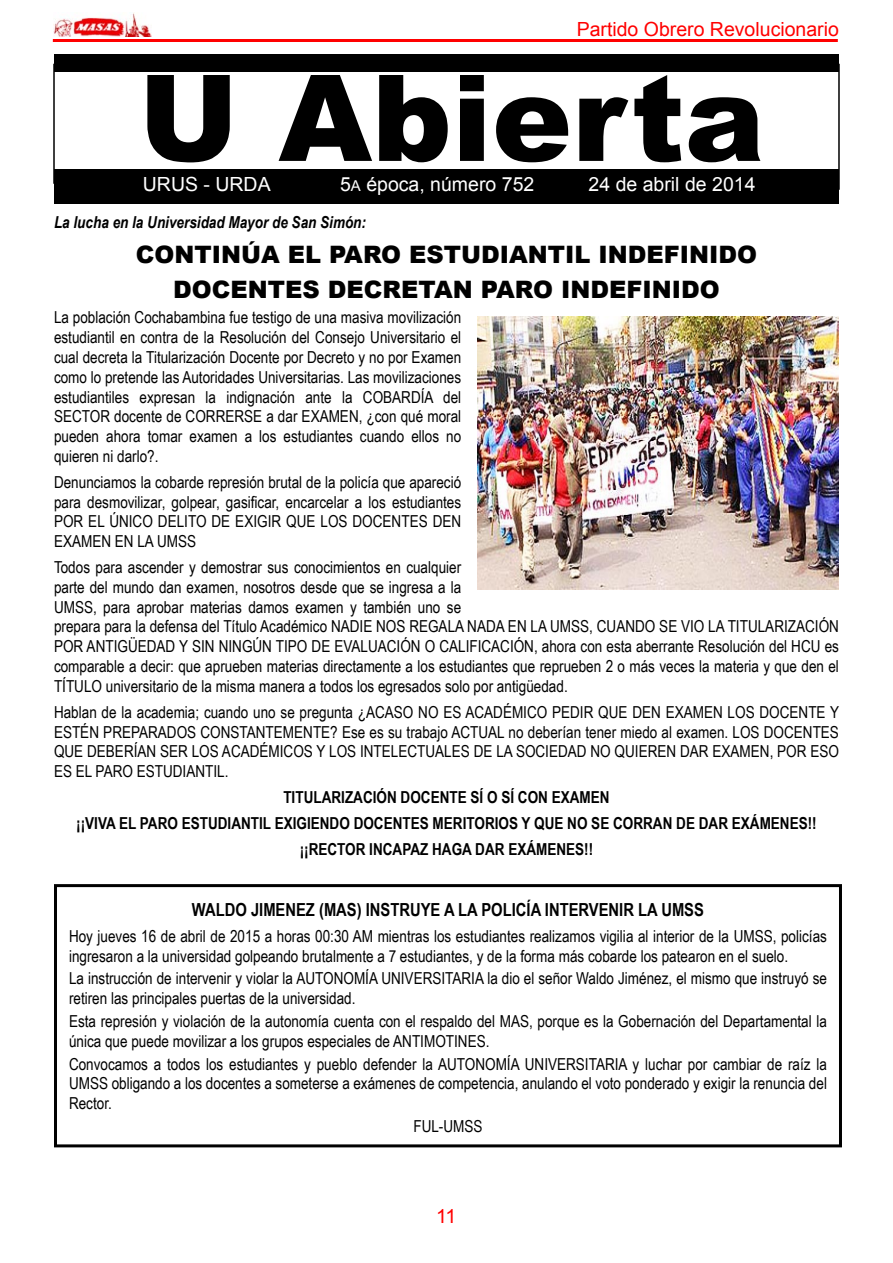
<style>
.page{position:relative;width:893px;height:1263px;background:#fff}
.page>*{position:absolute;margin:0;border:0;box-sizing:border-box;transform-origin:0 0}
.Cuerpo{font:900 120px "Arial";color:#000}
.Cuerpo-2{font:900 24px "Arial";color:#000}
.t1{font:19.5px "Arial";color:#fff}
.t2{font:19.5px "Arial";color:#f00}
.Cuerpo-3{font:700 18px "Arial Narrow";color:#000}
.Cuerpo-4{font:16.5px/19.8px "Arial Narrow";color:#000;text-align:justify}
.Cuerpo-5{font:700 16.5px "Arial Narrow";color:#000}
.Cuerpo-6{font:italic 700 16.5px "Arial Narrow";color:#000}
.s1{font-size:15px}
</style>
<div class="page">
<hr style="left:53px;top:39px;width:785px;height:3px;background:#f00">
<img style="left:54px;top:13px;width:97px;height:23px">
<div style="left:54px;top:54px;width:785px;height:17px;background:#000"></div>
<div style="left:54px;top:170px;width:785px;height:34px;background:#000"></div>
<svg style="left:214px;top:169px;width:61px;height:1px"></svg>
<svg style="left:338px;top:169px;width:199px;height:1px"></svg>
<hr style="left:53px;top:64px;width:2px;height:120px;background:#000">
<hr style="left:838px;top:64px;width:2px;height:126px;background:#000">
<div style="left:54px;top:884px;width:788px;height:263px;border:3px solid #000"></div>
<img style="left:477px;top:316px;width:362px;height:273px">
<p class="t2" style="left:577px;top:16px;width:264px">Partido Obrero Revolucionario</p>
<p class="Cuerpo" style="left:139px;top:31px;width:627px">U Abierta</p>
<p class="t1" style="left:143px;top:172px;width:129px">URUS - URDA</p>
<p class="t1" style="left:340px;top:172px;width:196px">5<span class="s1">A</span> época, número 752</p>
<p class="t1" style="left:589px;top:172px;width:168px">24 de abril de 2014</p>
<p class="Cuerpo-6" style="left:54px;top:210px;width:314px">La lucha en la Universidad Mayor de San Simón:</p>
<p class="Cuerpo-2" style="left:136px;top:237px;width:623px">CONTINÚA EL PARO ESTUDIANTIL INDEFINIDO</p>
<p class="Cuerpo-2" style="left:173px;top:272px;width:548px">DOCENTES DECRETAN PARO INDEFINIDO</p>
<p class="Cuerpo-4" style="left:54px;top:307px;width:409px">La población Cochabambina fue testigo de una masiva movilización estudiantil en contra de la Resolución del Consejo Universitario el cual decreta la Titularización Docente por Decreto y no por Examen como lo pretende las Autoridades Universitarias. Las movilizaciones estudiantiles expresan la indignación ante la COBARDÍA del SECTOR docente de CORRERSE a dar EXAMEN, ¿con qué moral pueden ahora tomar examen a los estudiantes cuando ellos no quieren ni darlo?.</p>
<p class="Cuerpo-4" style="left:54px;top:471px;width:409px">Denunciamos la cobarde represión brutal de la policía que apareció para desmovilizar, golpear, gasificar, encarcelar a los estudiantes POR EL ÚNICO DELITO DE EXIGIR QUE LOS DOCENTES DEN EXAMEN EN LA UMSS</p>
<p class="Cuerpo-4" style="left:54px;top:557px;width:786px;text-align:left">Todos para ascender y demostrar sus conocimientos en cualquier<br>parte del mundo dan examen, nosotros desde que se ingresa a la<br>UMSS, para aprobar materias damos examen y también uno se<br>prepara para la defensa del Título Académico NADIE NOS REGALA NADA EN LA UMSS, CUANDO SE VIO LA TITULARIZACIÓN POR ANTIGÜEDAD Y SIN NINGÚN TIPO DE EVALUACIÓN O CALIFICACIÓN, ahora con esta aberrante Resolución del HCU es comparable a decir: que aprueben materias directamente a los estudiantes que reprueben 2 o más veces la materia y que den el TÍTULO universitario de la misma manera a todos los egresados solo por antigüedad.</p>
<p class="Cuerpo-4" style="left:54px;top:701px;width:787px">Hablan de la academia; cuando uno se pregunta ¿ACASO NO ES ACADÉMICO PEDIR QUE DEN EXAMEN LOS DOCENTE Y ESTÉN PREPARADOS CONSTANTEMENTE? Ese es su trabajo ACTUAL no deberían tener miedo al examen. LOS DOCENTES QUE DEBERÍAN SER LOS ACADÉMICOS Y LOS INTELECTUALES DE LA SOCIEDAD NO QUIEREN DAR EXAMEN, POR ESO ES EL PARO ESTUDIANTIL.</p>
<p class="Cuerpo-5" style="left:283px;top:785px;width:328px">TITULARIZACIÓN DOCENTE SÍ O SÍ CON EXAMEN</p>
<p class="Cuerpo-5" style="left:76px;top:810px;width:742px">¡¡VIVA EL PARO ESTUDIANTIL EXIGIENDO DOCENTES MERITORIOS Y QUE NO SE CORRAN DE DAR EXÁMENES!!</p>
<p class="Cuerpo-5" style="left:300px;top:836px;width:295px">¡¡RECTOR INCAPAZ HAGA DAR EXÁMENES!!</p>
<p class="Cuerpo-3" style="left:192px;top:896px;width:513px">WALDO JIMENEZ (MAS) INSTRUYE A LA POLICÍA INTERVENIR LA UMSS</p>
<p class="Cuerpo-4" style="left:69px;top:925px;width:759px">Hoy jueves 16 de abril de 2015 a horas 00:30 AM mientras los estudiantes realizamos vigilia al interior de la UMSS, policías ingresaron a la universidad golpeando brutalmente a 7 estudiantes, y de la forma más cobarde los patearon en el suelo.</p>
<p class="Cuerpo-4" style="left:69px;top:968px;width:759px">La instrucción de intervenir y violar la AUTONOMÍA UNIVERSITARIA la dio el señor Waldo Jiménez, el mismo que instruyó se retiren las principales puertas de la universidad.</p>
<p class="Cuerpo-4" style="left:69px;top:1011px;width:759px">Esta represión y violación de la autonomía cuenta con el respaldo del MAS, porque es la Gobernación del Departamental la única que puede movilizar a los grupos especiales de ANTIMOTINES.</p>
<p class="Cuerpo-4" style="left:69px;top:1053px;width:759px">Convocamos a todos los estudiantes y pueblo defender la AUTONOMÍA UNIVERSITARIA y luchar por cambiar de raíz la UMSS obligando a los docentes a someterse a exámenes de competencia, anulando el voto ponderado y exigir la renuncia del Rector.</p>
<p class="Cuerpo-4" style="left:413px;top:1116px;width:71px">FUL-UMSS</p>
<p class="t2" style="left:436px;top:1203px;width:22px">11</p>
</div>
